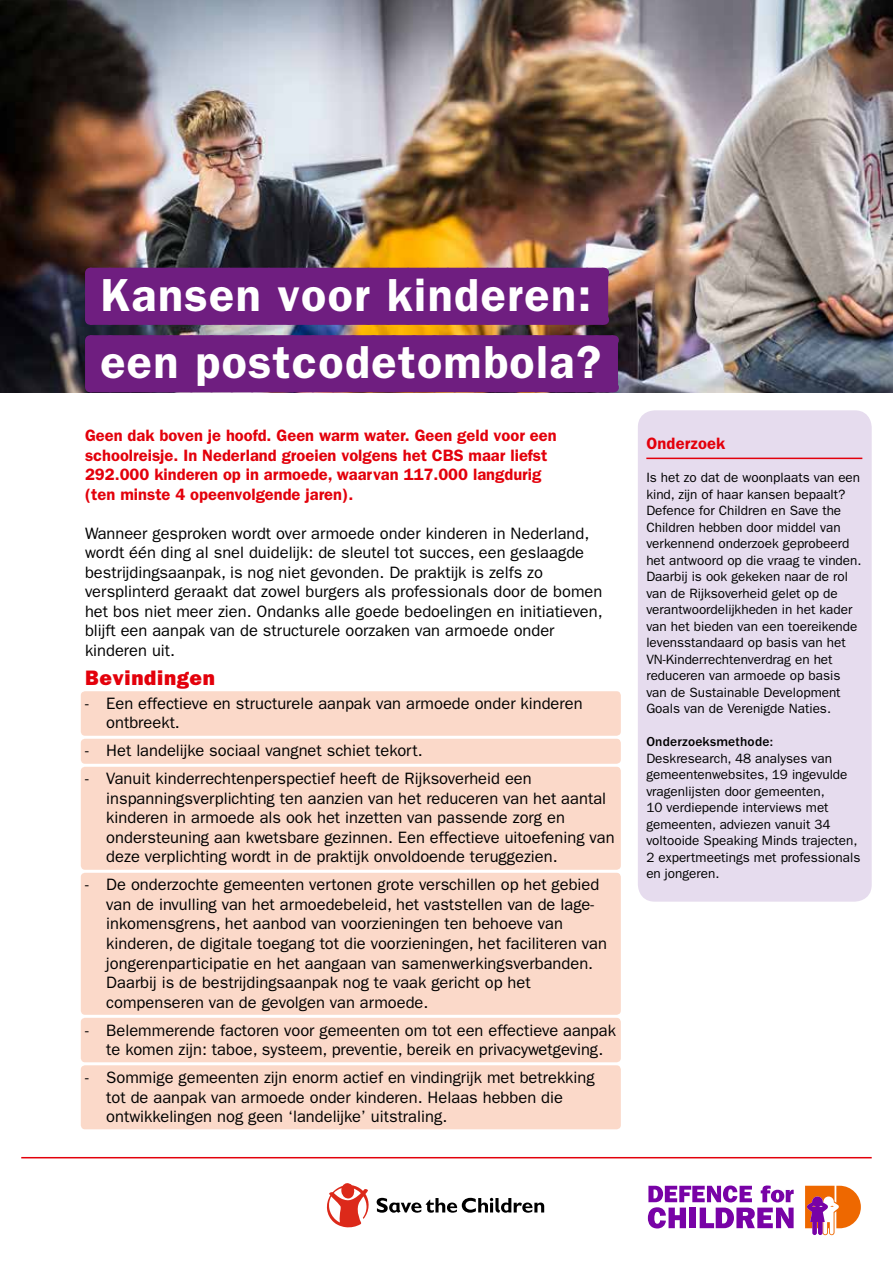
<style>
.page{position:relative;width:893px;height:1263px;background:#fff}
.page>*{position:absolute;margin:0;border:0;box-sizing:border-box;transform-origin:0 0}
.t1{font:600 46.5px/67.5px "ITC Franklin Gothic Std";letter-spacing:.03em;color:#fff}
.t2{font:21px "ITC Franklin Gothic Std Hvy";letter-spacing:.03em;color:#e3000b}
.t3{font:16.5px/19.5px "ITC Franklin Gothic Std";color:#000}
.t4{font:600 16.5px/19.5px "ITC Franklin Gothic Std";color:#e3000b}
.t5{font:13.5px/16.5px "ITC Franklin Gothic Std";color:#000}
.t6{font:500 13.5px "ITC Franklin Gothic Std";letter-spacing:.015em;color:#000}
</style>
<div class="page">
<svg style="left:805px;top:1186px;width:56px;height:49px"></svg>
<svg style="left:648px;top:1185px;width:146px;height:43px"></svg>
<hr style="left:21px;top:1157px;width:851px;height:1px;background:#e3000b">
<svg style="left:326px;top:1183px;width:43px;height:45px"></svg>
<svg style="left:377px;top:1198px;width:167px;height:15px"></svg>
<img style="left:0;top:0;width:893px;height:392px">
<div style="left:81px;top:691px;width:540px;height:45px;background:#fbd9c9;border-radius:4px"></div>
<div style="left:81px;top:739px;width:540px;height:25px;background:#fbd9c9;border-radius:4px"></div>
<div style="left:81px;top:767px;width:540px;height:103px;background:#fbd9c9;border-radius:4px"></div>
<div style="left:81px;top:873px;width:540px;height:142px;background:#fbd9c9;border-radius:4px"></div>
<div style="left:81px;top:1018px;width:540px;height:44px;background:#fbd9c9;border-radius:4px"></div>
<div style="left:81px;top:1065px;width:540px;height:64px;background:#fbd9c9;border-radius:4px"></div>
<div style="left:638px;top:410px;width:234px;height:492px;background:#e6dcee;border-radius:17px"></div>
<hr style="left:646px;top:458px;width:216px;height:1px;background:#e3000b">
<div style="left:90px;top:315px;width:513px;height:10px;background:#6f1e80"></div>
<svg style="left:112px;top:324px;width:481px;height:1px"></svg>
<div style="left:90px;top:268px;width:513px;height:10px;background:#6f1e80"></div>
<div style="left:85px;top:272px;width:523px;height:48px;background:#6f1e80"></div>
<div style="left:90px;top:382px;width:523px;height:10px;background:#6f1e80"></div>
<div style="left:90px;top:335px;width:523px;height:10px;background:#6f1e80"></div>
<svg style="left:112px;top:335px;width:491px;height:1px"></svg>
<div style="left:85px;top:340px;width:533px;height:48px;background:#6f1e80"></div>
<h1 class="t1" style="left:100px;top:261px;width:502px">Kansen voor kinderen: een postcodetombola?</h1>
<p class="t4" style="left:85px;top:426px;width:473px">Geen dak boven je hoofd. Geen warm water. Geen geld voor een schoolreisje. In Nederland groeien volgens het CBS maar liefst 292.000 kinderen op in armoede, waarvan 117.000 langdurig (ten minste 4 opeenvolgende jaren).</p>
<p class="t3" style="left:85px;top:523px;width:519px">Wanneer gesproken wordt over armoede onder kinderen in Nederland, wordt één ding al snel duidelijk: de sleutel tot succes, een geslaagde bestrijdingsaanpak, is nog niet gevonden. De praktijk is zelfs zo versplinterd geraakt dat zowel burgers als professionals door de bomen het bos niet meer zien. Ondanks alle goede bedoelingen en initiatieven, blijft een aanpak van de structurele oorzaken van armoede onder kinderen uit.</p>
<p class="t2" style="left:85px;top:666px;width:131px">Bevindingen</p>
<p class="t3" style="left:106px;top:694px;width:478px;text-indent:-21px">- Een effectieve en structurele aanpak van armoede onder kinderen ontbreekt.</p>
<p class="t3" style="left:85px;top:741px;width:339px">- Het landelijke sociaal vangnet schiet tekort.</p>
<p class="t3" style="left:106px;top:769px;width:510px;text-indent:-21px">- Vanuit kinderrechtenperspectief heeft de Rijksoverheid een inspanningsverplichting ten aanzien van het reduceren van het aantal kinderen in armoede als ook het inzetten van passende zorg en ondersteuning aan kwetsbare gezinnen. Een effectieve uitoefening van deze verplichting wordt in de praktijk onvoldoende teruggezien.</p>
<p class="t3" style="left:106px;top:875px;width:502px;text-indent:-21px">- De onderzochte gemeenten vertonen grote verschillen op het gebied van de invulling van het armoedebeleid, het vaststellen van de lage&shy;inkomensgrens, het aanbod van voorzieningen ten behoeve van kinderen, de digitale toegang tot die voorzieningen, het faciliteren van jongerenparticipatie en het aangaan van samenwerkingsverbanden.<br>Daarbij is de bestrijdingsaanpak nog te vaak gericht op het compenseren van de gevolgen van armoede.</p>
<p class="t3" style="left:85px;top:1020px;width:532px;text-align:center">- Belemmerende factoren voor gemeenten om tot een effectieve aanpak te komen zijn: taboe, systeem, preventie, bereik en privacywetgeving.</p>
<p class="t3" style="left:106px;top:1068px;width:490px;text-indent:-21px">- Sommige gemeenten zijn enorm actief en vindingrijk met betrekking tot de aanpak van armoede onder kinderen. Helaas hebben die ontwikkelingen nog geen ‘landelijke’ uitstraling.</p>
<p class="t4" style="left:646px;top:434px;width:81px">Onderzoek</p>
<p class="t5" style="left:646px;top:469px;width:217px">Is het zo dat de woonplaats van een kind, zijn of haar kansen bepaalt?<br>Defence for Children en Save the Children hebben door middel van verkennend onderzoek geprobeerd het antwoord op die vraag te vinden.<br>Daarbij is ook gekeken naar de rol van de Rijksoverheid gelet op de verantwoordelijkheden in het kader van het bieden van een toereikende levensstandaard op basis van het VN-Kinderrechtenverdrag en het reduceren van armoede op basis van de Sustainable Development Goals van de Verenigde Naties.</p>
<p class="t6" style="left:646px;top:734px;width:128px">Onderzoeksmethode:</p>
<p class="t5" style="left:646px;top:750px;width:215px">Deskresearch, 48 analyses van gemeentenwebsites, 19 ingevulde vragenlijsten door gemeenten,<br>10 verdiepende interviews met gemeenten, adviezen vanuit 34 voltooide Speaking Minds trajecten,<br>2 expertmeetings met professionals en jongeren.</p>
</div>
